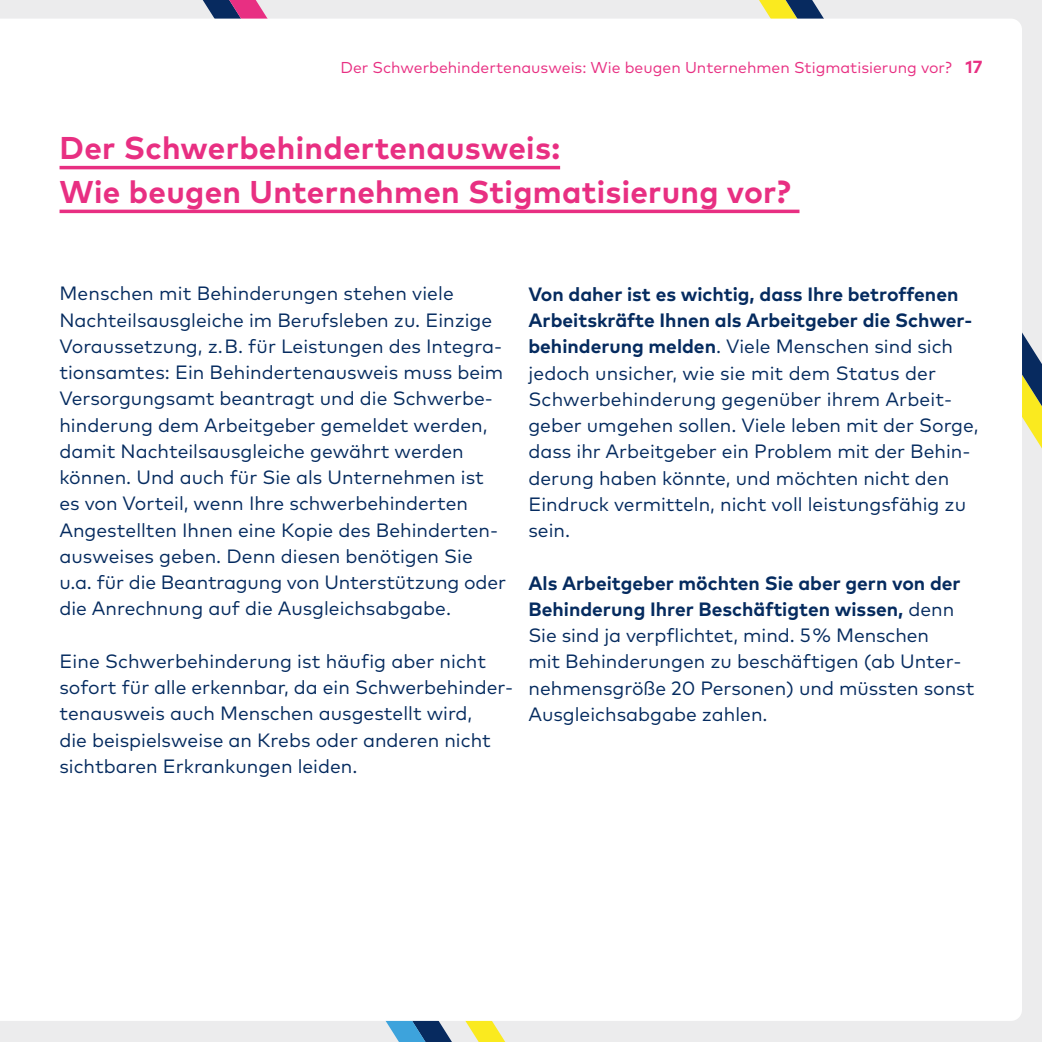
<style>
.page{position:relative;width:1042px;height:1042px;background:#ececed}
.page>*{position:absolute;margin:0;border:0;box-sizing:border-box;transform-origin:0 0}
.t1{font:700 31.5px/43.8px "Mark OT";letter-spacing:.01em;color:#e82f82}
.t2{font:19.25px/26.2px "Mark OT";color:#052b5f}
.t3{font:15.75px "Mark OT";color:#e82f82}
.s1{font-weight:700;font-size:17.5px}
.s2{font-weight:700}
</style>
<div class="page">
<svg style="left:759px;top:0;width:283px;height:449px"></svg>
<svg style="left:202px;top:0;width:66px;height:19px"></svg>
<svg style="left:385px;top:1021px;width:121px;height:21px"></svg>
<div style="left:0;top:19px;width:1022px;height:1002px;background:#fff"></div>
<hr style="left:60px;top:166px;width:500px;height:3px;background:#e82f82">
<hr style="left:60px;top:210px;width:739px;height:3px;background:#e82f82">
<p class="t3" style="left:340px;top:58px;width:643px">Der Schwerbehindertenausweis: Wie beugen Unternehmen Stigmatisierung vor? <span class="s1">17</span></p>
<p class="t1" style="left:60px;top:125px;width:733px">Der Schwerbehindertenausweis:<br>Wie beugen Unternehmen Stigmatisierung vor?</p>
<p class="t2" style="left:59px;top:280px;width:448px">Menschen mit Behinderungen stehen viele Nachteilsausgleiche im Berufsleben zu. Einzige Voraussetzung, z. B. für Leistungen des Integra&shy;tionsamtes: Ein Behindertenausweis muss beim Versorgungsamt beantragt und die Schwerbe&shy;hinderung dem Arbeitgeber gemeldet werden, damit Nachteilsausgleiche gewährt werden können. Und auch für Sie als Unternehmen ist es von Vorteil, wenn Ihre schwerbehinderten Angestellten Ihnen eine Kopie des Behinderten&shy;ausweises geben. Denn diesen benötigen Sie u.a. für die Beantragung von Unterstützung oder die Anrechnung auf die Ausgleichsabgabe.</p>
<p class="t2" style="left:59px;top:648px;width:455px">Eine Schwerbehinderung ist häufig aber nicht sofort für alle erkennbar, da ein Schwerbehinder&shy;tenausweis auch Menschen ausgestellt wird,<br>die beispielsweise an Krebs oder anderen nicht sichtbaren Erkrankungen leiden.</p>
<p class="t2" style="left:528px;top:281px;width:452px"><span class="s2">Von daher ist es wichtig, dass Ihre betroffenen Arbeitskräfte Ihnen als Arbeitgeber die Schwer&shy;behinderung melden</span>. Viele Menschen sind sich jedoch unsicher, wie sie mit dem Status der Schwerbehinderung gegenüber ihrem Arbeit&shy;geber umgehen sollen. Viele leben mit der Sorge, dass ihr Arbeitgeber ein Problem mit der Behin&shy;derung haben könnte, und möchten nicht den Eindruck vermitteln, nicht voll leistungsfähig zu sein.</p>
<p class="t2" style="left:528px;top:569px;width:447px"><span class="s2">Als Arbeitgeber möchten Sie aber gern von der Behinderung Ihrer Beschäftigten wissen,</span> denn Sie sind ja verpflichtet, mind. 5 % Menschen<br>mit Behinderungen zu beschäftigen (ab Unter&shy;nehmensgröße 20 Personen) und müssten sonst Ausgleichsabgabe zahlen.</p>
</div>
